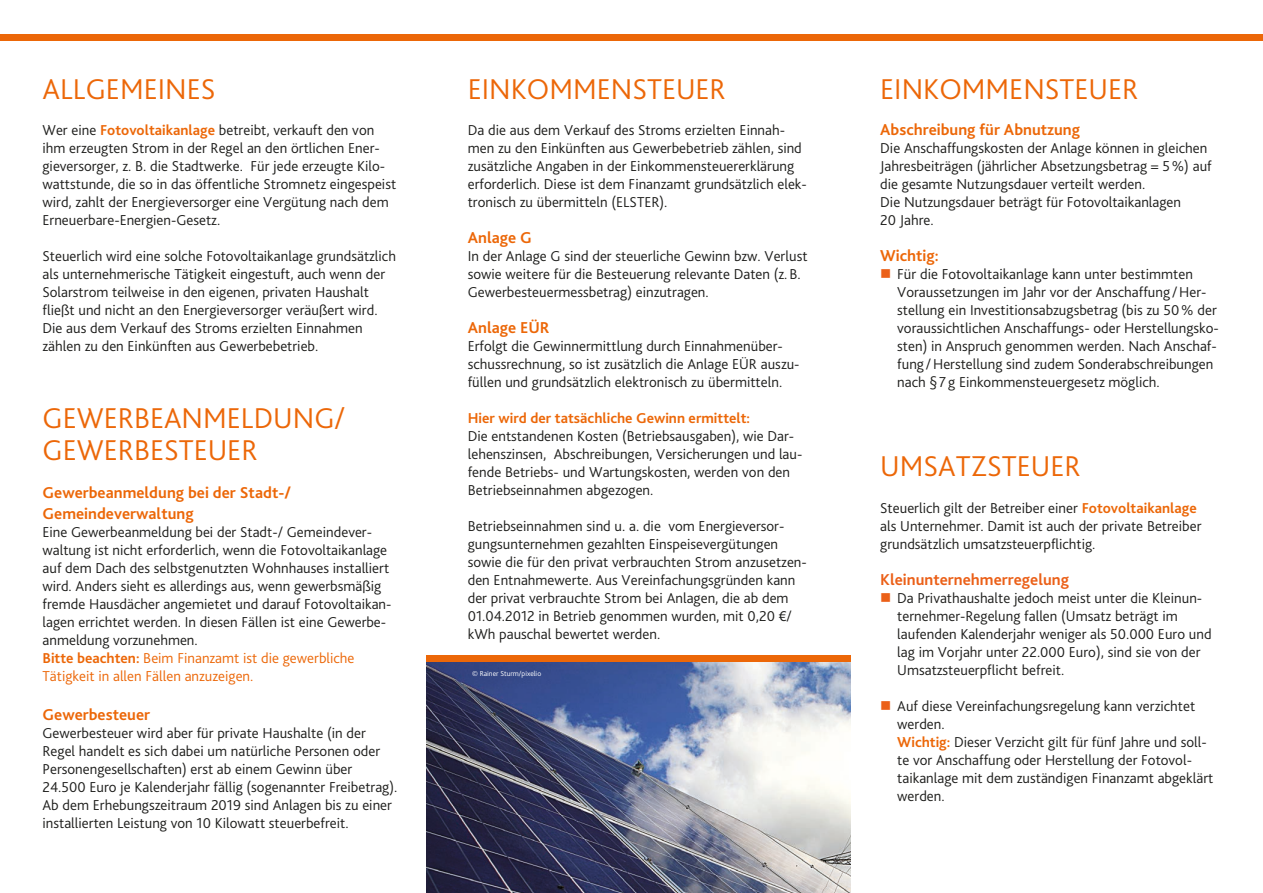
<style>
.page{position:relative;width:1263px;height:893px;background:#fff}
.page>*{position:absolute;margin:0;border:0;box-sizing:border-box;transform-origin:0 0}
.t1{font:300 30px/31.5px "Bliss 2";color:#ec6708}
.t2{font:700 16.5px/21px "Bliss 2";color:#ec6708}
.t3{font:700 16.5px "Bliss 2";color:#eb6018}
.t4{font:300 15px/18px "Bliss 2";color:#1d1d1b}
.t5{font:700 15px "Bliss 2";color:#ec6708}
.t6{font:300 7.5px "Bliss 2";color:#fff}
.s1{color:#eb6018}
.s2{font-weight:700;color:#ec6708}
.s3{color:#ec6708}
</style>
<div class="page">
<div style="left:0;top:34px;width:1263px;height:6px;background:#ec6708"></div>
<img style="left:426px;top:662px;width:424px;height:231px">
<div style="left:426px;top:656px;width:424px;height:6px;background:#ec6708"></div>
<h1 class="t1" style="left:43px;top:73px;width:174px">ALLGEMEINES</h1>
<h1 class="t1" style="left:468px;top:73px;width:260px">EINKOMMENSTEUER</h1>
<h1 class="t1" style="left:880px;top:73px;width:260px">EINKOMMENSTEUER</h1>
<p class="t2" style="left:880px;top:119px;width:201px">Abschreibung für Abnutzung</p>
<p class="t4" style="left:880px;top:139px;width:333px">Die Anschaffungskosten der Anlage können in gleichen Jahresbeiträgen (jährlicher Absetzungsbetrag = 5%) auf die gesamte Nutzungsdauer verteilt werden.<br>Die Nutzungsdauer beträgt für Fotovoltaikanlagen<br>20 Jahre.</p>
<p class="t2" style="left:880px;top:245px;width:60px">Wichtig:</p>
<p class="t4" style="left:897px;top:265px;width:323px;text-indent:-17px"><span class="s1">■</span> Für die Fotovoltaikanlage kann unter bestimmten Voraussetzungen im Jahr vor der Anschaffung /Her&shy;stellung ein Investitionsabzugsbetrag (bis zu 50% der voraussichtlichen Anschaffungs- oder Herstellungsko&shy;sten) in Anspruch genommen werden. Nach Anschaf&shy;fung /Herstellung sind zudem Sonderabschreibungen nach §7 g Einkommensteuergesetz möglich.</p>
<p class="t4" style="left:43px;top:121px;width:355px">Wer eine <span class="s2">Fotovoltaikanlage</span> betreibt, verkauft den von ihm erzeugten Strom in der Regel an den örtlichen Ener&shy;gieversorger, z. B. die Stadtwerke. Für jede erzeugte Kilo&shy;wattstunde, die so in das öffentliche Stromnetz eingespeist wird, zahlt der Energieversorger eine Vergütung nach dem Erneuerbare-Energien-Gesetz.</p>
<p class="t4" style="left:43px;top:247px;width:355px">Steuerlich wird eine solche Fotovoltaikanlage grundsätzlich als unternehmerische Tätigkeit eingestuft, auch wenn der Solarstrom teilweise in den eigenen, privaten Haushalt fließt und nicht an den Energieversorger veräußert wird.<br>Die aus dem Verkauf des Stroms erzielten Einnahmen zählen zu den Einkünften aus Gewerbebetrieb.</p>
<p class="t4" style="left:468px;top:121px;width:341px">Da die aus dem Verkauf des Stroms erzielten Einnah&shy;men zu den Einkünften aus Gewerbebetrieb zählen, sind zusätzliche Angaben in der Einkommensteuererklärung erforderlich. Diese ist dem Finanzamt grundsätzlich elek&shy;tronisch zu übermitteln (ELSTER).</p>
<p class="t2" style="left:468px;top:227px;width:66px">Anlage G</p>
<p class="t4" style="left:468px;top:247px;width:341px">In der Anlage G sind der steuerliche Gewinn bzw. Verlust sowie weitere für die Besteuerung relevante Daten (z.B.<br>Gewerbesteuermessbetrag) einzutragen.</p>
<p class="t2" style="left:468px;top:317px;width:83px">Anlage EÜR</p>
<p class="t4" style="left:468px;top:337px;width:333px">Erfolgt die Gewinnermittlung durch Einnahmenüber&shy;schussrechnung, so ist zusätzlich die Anlage EÜR auszu&shy;füllen und grundsätzlich elektronisch zu übermitteln.</p>
<p class="t5" style="left:468px;top:409px;width:284px">Hier wird der tatsächliche Gewinn ermittelt:</p>
<p class="t4" style="left:468px;top:427px;width:336px">Die entstandenen Kosten (Betriebsausgaben), wie Dar&shy;lehenszinsen, Abschreibungen, Versicherungen und lau&shy;fende Betriebs- und Wartungskosten, werden von den Betriebseinnahmen abgezogen.</p>
<p class="t4" style="left:468px;top:517px;width:341px">Betriebseinnahmen sind u. a. die vom Energieversor&shy;gungsunternehmen gezahlten Einspeisevergütungen sowie die für den privat verbrauchten Strom anzusetzen&shy;den Entnahmewerte. Aus Vereinfachungsgründen kann der privat verbrauchte Strom bei Anlagen, die ab dem 01.04.2012 in Betrieb genommen wurden, mit 0,20 €/ kWh pauschal bewertet werden.</p>
<h1 class="t1" style="left:43px;top:402px;width:304px">GEWERBEANMELDUNG/<br>GEWERBESTEUER</h1>
<h1 class="t1" style="left:880px;top:449px;width:202px">UMSATZSTEUER</h1>
<p class="t2" style="left:43px;top:482px;width:250px">Gewerbeanmeldung bei der Stadt-/<br>Gemeindeverwaltung</p>
<p class="t4" style="left:43px;top:523px;width:350px">Eine Gewerbeanmeldung bei der Stadt-/ Gemeindever&shy;waltung ist nicht erforderlich, wenn die Fotovoltaikanlage auf dem Dach des selbstgenutzten Wohnhauses installiert wird. Anders sieht es allerdings aus, wenn gewerbsmäßig fremde Hausdächer angemietet und darauf Fotovoltaikan&shy;lagen errichtet werden. In diesen Fällen ist eine Gewerbe&shy;anmeldung vorzunehmen.<br><span class="s2">Bitte beachten:</span> <span class="s3">Beim Finanzamt ist die gewerbliche Tätigkeit in allen Fällen anzuzeigen.</span></p>
<p class="t2" style="left:43px;top:704px;width:109px">Gewerbesteuer</p>
<p class="t4" style="left:43px;top:724px;width:356px">Gewerbesteuer wird aber für private Haushalte (in der Regel handelt es sich dabei um natürliche Personen oder Personengesellschaften) erst ab einem Gewinn über 24.500 Euro je Kalenderjahr fällig (sogenannter Freibetrag).<br>Ab dem Erhebungszeitraum 2019 sind Anlagen bis zu einer installierten Leistung von 10 Kilowatt steuerbefreit.</p>
<p class="t4" style="left:880px;top:499px;width:323px">Steuerlich gilt der Betreiber einer <span class="s2">Fotovoltaikanlage </span>als Unternehmer. Damit ist auch der private Betreiber grundsätzlich umsatzsteuerpflichtig.</p>
<p class="t3" style="left:880px;top:569px;width:190px">Kleinunternehmerregelung</p>
<p class="t4" style="left:897px;top:589px;width:316px;text-indent:-17px"><span class="s1">■</span> Da Privathaushalte jedoch meist unter die Kleinun&shy;ternehmer-Regelung fallen (Umsatz beträgt im laufenden Kalenderjahr weniger als 50.000 Euro und lag im Vorjahr unter 22.000 Euro), sind sie von der Umsatzsteuerpflicht befreit.</p>
<p class="t4" style="left:897px;top:697px;width:318px;text-indent:-17px"><span class="s1">■</span> Auf diese Vereinfachungsregelung kann verzichtet werden.<br><span class="s2">Wichtig:</span> Dieser Verzicht gilt für fünf Jahre und soll&shy;te vor Anschaffung oder Herstellung der Fotovol&shy;taikanlage mit dem zuständigen Finanzamt abgeklärt werden.</p>
<p class="t6" style="left:472px;top:669px;width:71px">© Rainer Sturm/pixelio</p>
</div>
